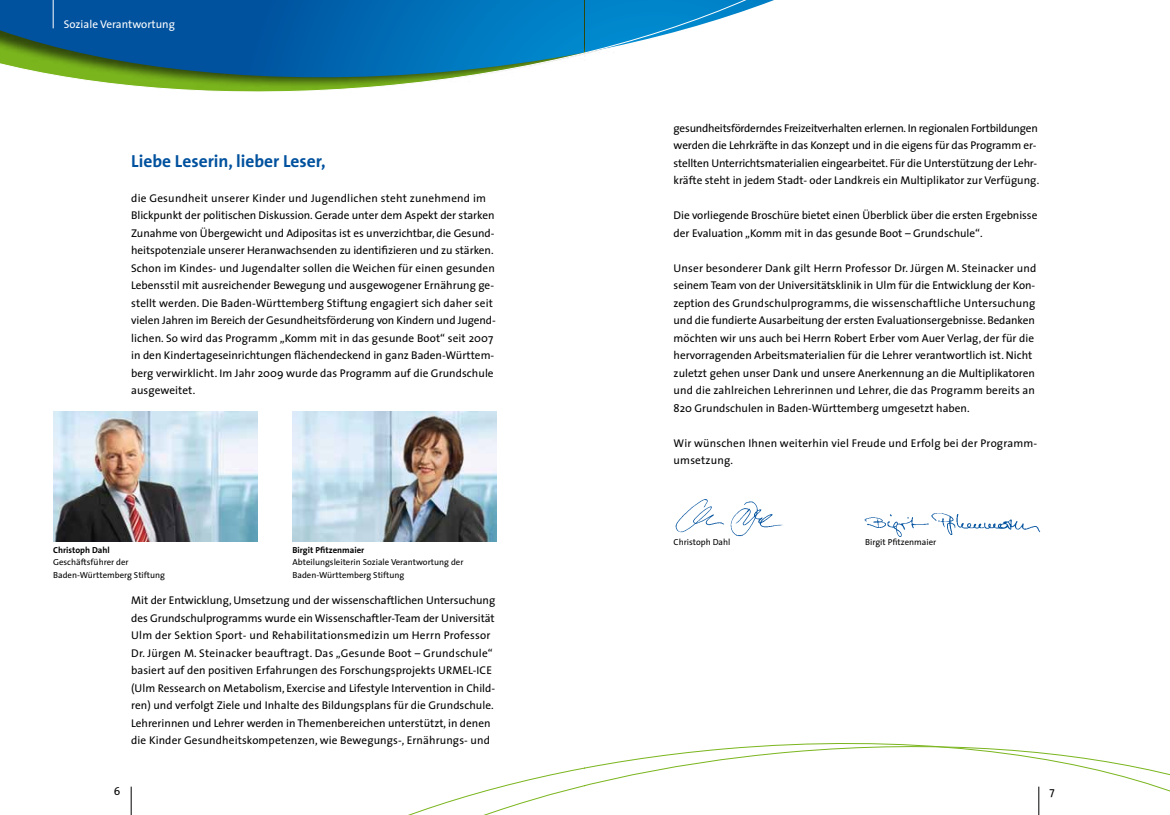
<style>
.page{position:relative;width:1170px;height:815px;background:#fff}
.page>*{position:absolute;margin:0;border:0;box-sizing:border-box;transform-origin:0 0}
.t1{font:700 17.5px "The Sans";color:#00519e}
.t2{font:11.25px/17.5px "The Sans";color:#000}
.t3{font:11.25px "The Sans";color:#fff}
.t4{font:8.75px/12.5px "The Sans";color:#000}
.t5{font:700 8.75px "The Sans";color:#000}
</style>
<div class="page">
<svg style="left:408px;top:767px;width:177px;height:48px"></svg>
<svg style="left:131px;top:787px;width:1px;height:28px"></svg>
<svg style="left:0;top:0;width:585px;height:92px;background:#307d9e"></svg>
<svg style="left:585px;top:743px;width:584px;height:72px"></svg>
<svg style="left:585px;top:0;width:189px;height:54px"></svg>
<svg style="left:53px;top:0;width:1px;height:28px"></svg>
<img style="left:53px;top:412px;width:204px;height:129px">
<img style="left:292px;top:412px;width:204px;height:129px">
<img style="left:864px;top:513px;width:177px;height:24px">
<img style="left:675px;top:499px;width:108px;height:38px">
<p class="t3" style="left:64px;top:15px;width:113px">Soziale Verantwortung</p>
<h1 class="t1" style="left:131px;top:146px;width:196px">Liebe Leserin, lieber Leser,</h1>
<p class="t2" style="left:131px;top:189px;width:365px">die Gesundheit unserer Kinder und Jugendlichen steht zunehmend im Blickpunkt der politischen Diskussion. Gerade unter dem Aspekt der starken Zunahme von Übergewicht und Adipositas ist es unverzichtbar, die Gesund‑ heitspotenziale unserer Heranwachsenden zu identifizieren und zu stärken.<br>Schon im Kindes- und Jugendalter sollen die Weichen für einen gesunden Lebensstil mit ausreichender Bewegung und ausgewogener Ernährung ge‑ stellt werden. Die Baden-Württemberg Stiftung engagiert sich daher seit vielen Jahren im Bereich der Gesundheitsförderung von Kindern und Jugend‑ lichen. So wird das Programm „Komm mit in das gesunde Boot“ seit 2007 in den Kindertageseinrichtungen flächendeckend in ganz Baden-Württem‑ berg verwirklicht. Im Jahr 2009 wurde das Programm auf die Grundschule ausgeweitet.</p>
<p class="t5" style="left:53px;top:543px;width:58px">Christoph Dahl</p>
<p class="t4" style="left:53px;top:556px;width:113px">Geschäftsführer der<br>Baden-Württemberg Stiftung</p>
<p class="t5" style="left:292px;top:543px;width:73px">Birgit Pfitzenmaier</p>
<p class="t4" style="left:292px;top:556px;width:172px">Abteilungsleiterin Soziale Verantwortung der<br>Baden-Württemberg Stiftung</p>
<p class="t2" style="left:131px;top:591px;width:365px">Mit der Entwicklung, Umsetzung und der wissenschaftlichen Untersuchung des Grundschulprogramms wurde ein Wissenschaftler-Team der Universität Ulm der Sektion Sport- und Rehabilitationsmedizin um Herrn Professor Dr. Jürgen M. Steinacker beauftragt. Das „Gesunde Boot – Grundschule“ basiert auf den positiven Erfahrungen des Forschungsprojekts URMEL-ICE (Ulm Ressearch on Metabolism, Exercise and Lifestyle Intervention in Child&shy;ren) und verfolgt Ziele und Inhalte des Bildungsplans für die Grundschule.<br>Lehrerinnen und Lehrer werden in Themenbereichen unterstützt, in denen die Kinder Gesundheitskompetenzen, wie Bewegungs-, Ernährungs- und</p>
<p class="t2" style="left:673px;top:119px;width:367px">gesundheitsförderndes Freizeitverhalten erlernen. In regionalen Fortbildungen werden die Lehrkräfte in das Konzept und in die eigens für das Programm er‑ stellten Unterrichtsmaterialien eingearbeitet. Für die Unterstützung der Lehr‑ kräfte steht in jedem Stadt- oder Landkreis ein Multiplikator zur Verfügung.</p>
<p class="t2" style="left:673px;top:206px;width:365px">Die vorliegende Broschüre bietet einen Überblick über die ersten Ergebnisse der Evaluation „Komm mit in das gesunde Boot – Grundschule“.</p>
<p class="t2" style="left:673px;top:259px;width:364px">Unser besonderer Dank gilt Herrn Professor Dr. Jürgen M. Steinacker und seinem Team von der Universitätsklinik in Ulm für die Entwicklung der Kon‑ zeption des Grundschulprogramms, die wissenschaftliche Untersuchung und die fundierte Ausarbeitung der ersten Evaluationsergebnisse. Bedanken möchten wir uns auch bei Herrn Robert Erber vom Auer Verlag, der für die hervorragenden Arbeitsmaterialien für die Lehrer verantwortlich ist. Nicht zuletzt gehen unser Dank und unsere Anerkennung an die Multiplikatoren und die zahlreichen Lehrerinnen und Lehrer, die das Programm bereits an 820 Grundschulen in Baden-Württemberg umgesetzt haben.</p>
<p class="t2" style="left:673px;top:434px;width:364px">Wir wünschen Ihnen weiterhin viel Freude und Erfolg bei der Programm‑ umsetzung.</p>
<p class="t4" style="left:673px;top:536px;width:58px">Christoph Dahl</p>
<p class="t4" style="left:865px;top:536px;width:73px">Birgit Pfitzenmaier</p>
<p class="t2" style="left:114px;top:782px;width:8px">6</p>
<p class="t2" style="left:1049px;top:782px;width:7px">7</p>
</div>
